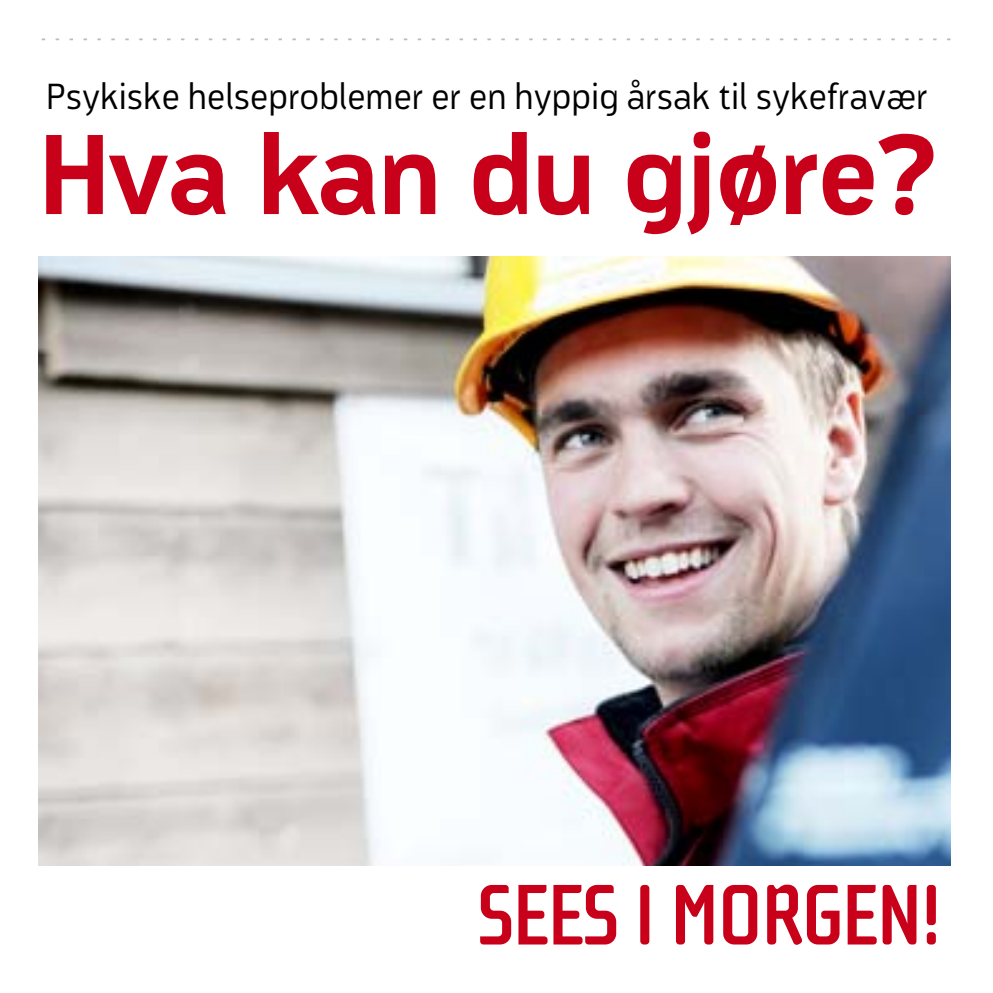
<style>
.page{position:relative;width:993px;height:993px;background:#fff}
.page>*{position:absolute;margin:0;border:0;box-sizing:border-box;transform-origin:0 0}
.t1{font:700 112px "Modus";letter-spacing:-.01em;color:#c90019}
.t2{font:700 88.2px "Cholla Sans";letter-spacing:-.04em;color:#c90019}
.t3{font:300 36.75px "Modus";color:#000}
</style>
<div class="page">
<img style="left:38px;top:257px;width:912px;height:607px">
<svg style="left:42px;top:38px;width:908px;height:2px"></svg>
<p class="t3" style="left:46px;top:75px;width:882px">Psykiske helseproblemer er en hyppig årsak til sykefravær</p>
<h1 class="t1" style="left:40px;top:112px;width:899px">Hva kan du gjøre?</h1>
<h2 class="t2" style="left:476px;top:866px;width:467px">SEES I MORGEN!</h2>
</div>
